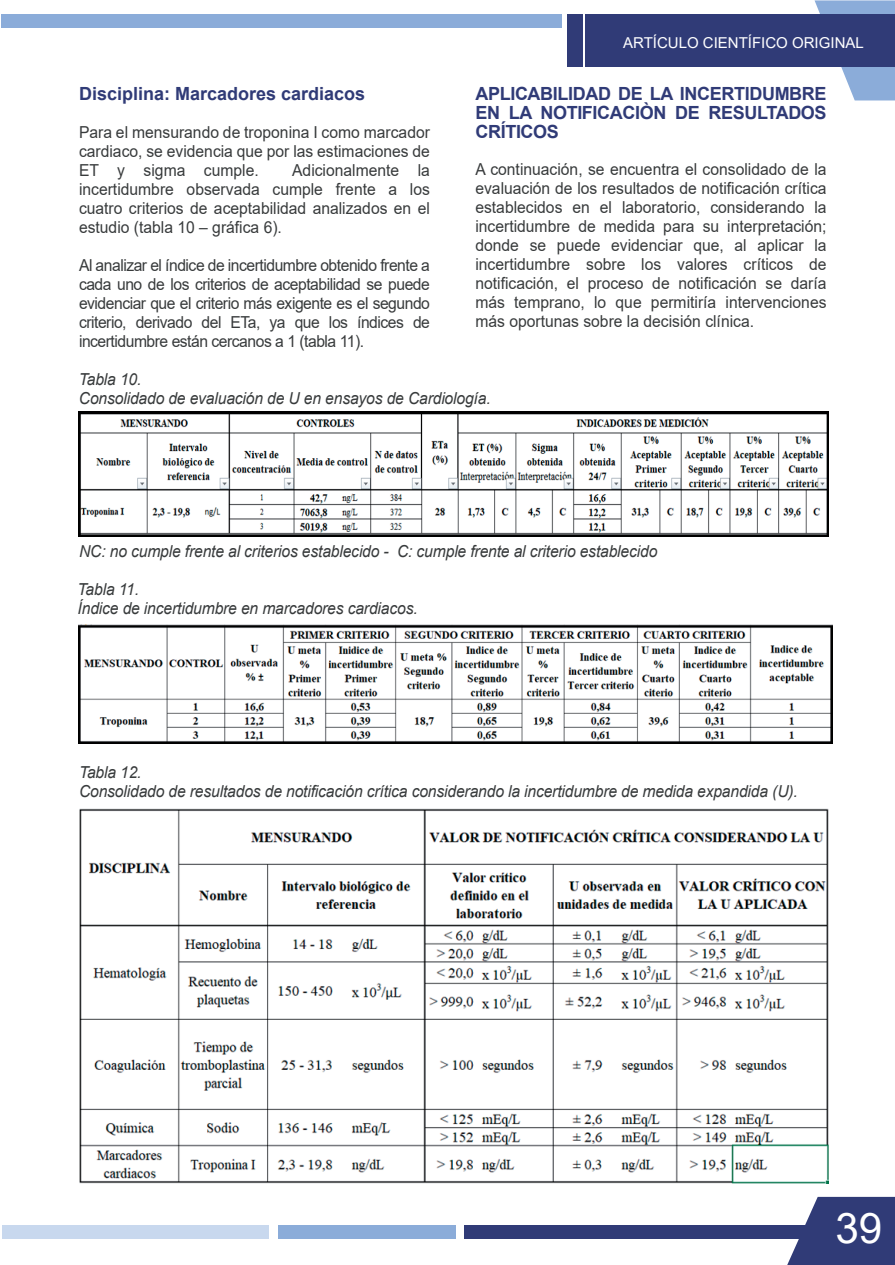
<style>
.page{position:relative;width:895px;height:1265px;background:#fff}
.page>*{position:absolute;margin:0;border:0;box-sizing:border-box;transform-origin:0 0}
.t1{font:42.15px "Arial";color:#fff}
.t2{font:700 18.15px/18.8px "Arial";letter-spacing:-.02em;color:#303b77;text-align:justify}
.t3{font:700 18.15px "Arial";color:#303b77}
.t4{font:16.5px/18.9px "Arial";color:#383b3c;text-align:justify;scale:.95 1}
.t5{font:italic 16.5px/18.9px "Arial";letter-spacing:-.01em;color:#383b3c;scale:.95 1}
.t6{font:15px "Arial";color:#fff}
</style>
<div class="page">
<svg style="left:814px;top:0;width:80px;height:100px"></svg>
<div style="left:586px;top:14px;width:308px;height:52px;background:#303b77"></div>
<div style="left:567px;top:14px;width:15px;height:52px;background:#303b77"></div>
<div style="left:2px;top:14px;width:560px;height:14px;background:#8bacd9"></div>
<div style="left:464px;top:1224px;width:353px;height:14px;background:#303b77"></div>
<div style="left:278px;top:1224px;width:177px;height:14px;background:#8bacd9"></div>
<div style="left:2px;top:1224px;width:267px;height:14px;background:#c8d8ee"></div>
<svg style="left:787px;top:1196px;width:107px;height:68px"></svg>
<img style="left:78px;top:411px;width:750px;height:125px">
<img style="left:79px;top:625px;width:753px;height:118px">
<img style="left:79px;top:808px;width:749px;height:375px">
<p class="t3" style="left:79px;top:81px;width:288px">Disciplina: Marcadores cardiacos</p>
<p class="t4" style="left:79px;top:122px;width:371px">Para el mensurando de troponina I como marcador cardiaco, se evidencia que por las estimaciones de ET y sigma cumple.</p>
<p class="t4" style="left:79px;top:160px;width:371px;text-indent:213px">Adicionalmente la incertidumbre observada cumple frente a los cuatro criterios de aceptabilidad analizados en el estudio (tabla 10 – gráfica 6).</p>
<p class="t4" style="left:79px;top:255px;width:371px">Al analizar el índice de incertidumbre obtenido frente a cada uno de los criterios de aceptabilidad se puede evidenciar que el criterio más exigente es el segundo criterio, derivado del ETa, ya que los índices de incertidumbre están cercanos a 1 (tabla 11).</p>
<p class="t6" style="left:623px;top:32px;width:242px">ARTÍCULO CIENTÍFICO ORIGINAL</p>
<p class="t2" style="left:475px;top:85px;width:353px">APLICABILIDAD DE LA INCERTIDUMBRE EN LA NOTIFICACIÒN DE RESULTADOS CRÍTICOS</p>
<p class="t4" style="left:475px;top:160px;width:371px">A continuación, se encuentra el consolidado de la evaluación de los resultados de notificación crítica establecidos en el laboratorio, considerando la incertidumbre de medida para su interpretación; donde se puede evidenciar que, al aplicar la incertidumbre sobre los valores críticos de notificación, el proceso de notificación se daría más temprano, lo que permitiría intervenciones más oportunas sobre la decisión clínica.</p>
<p class="t5" style="left:79px;top:370px;width:435px">Tabla 10.<br>Consolidado de evaluación de U en ensayos de Cardiología.</p>
<p class="t5" style="left:79px;top:542px;width:610px">NC: no cumple frente al criterios establecido - C: cumple frente al criterio establecido</p>
<p class="t5" style="left:78px;top:580px;width:359px">Tabla 11.<br>Índice de incertidumbre en marcadores cardiacos.</p>
<p class="t5" style="left:79px;top:763px;width:758px">Tabla 12.<br>Consolidado de resultados de notificación crítica considerando la incertidumbre de medida expandida (U).</p>
<h1 class="t1" style="left:835px;top:1199px;width:48px">39</h1>
</div>
